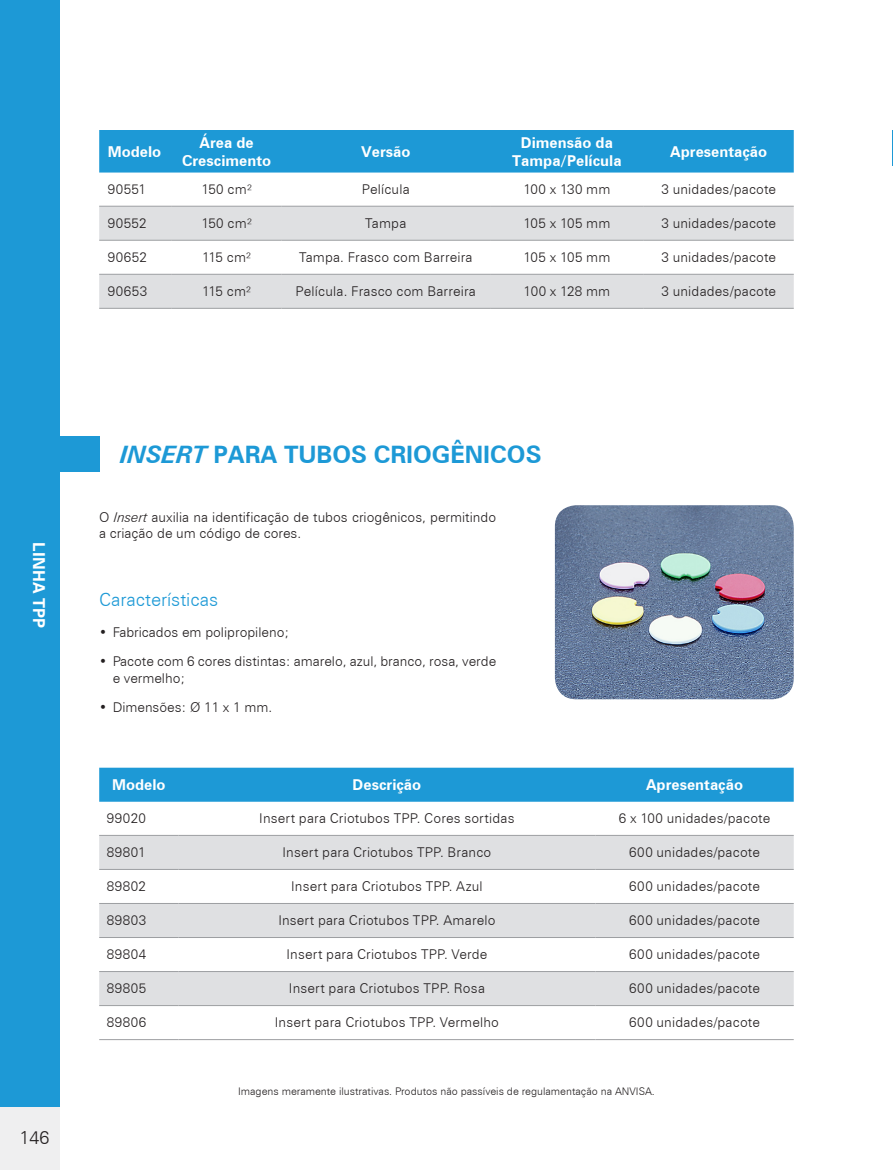
<style>
.page{position:relative;width:893px;height:1170px;background:#fff}
.page>*{position:absolute;margin:0;border:0;box-sizing:border-box;transform-origin:0 0}
.Título{font:700 24px "Zurich BT";color:#1d99d6}
.Subtitulo_invisivel{font:300 18px "Zurich BT";color:#1d99d6}
.t1{font:300 18px "Zurich BT";color:#231f20}
.t2{font:700 16.5px "Zurich BT";letter-spacing:.01em;color:#fff}
.tabela_titulo{font:700 15px/18px "Zurich BT";color:#fff;text-align:center}
.texto_tabela{font:300 13.5px "Zurich BT";letter-spacing:.015em;color:#231f20}
.Texto_corrido{font:300 13.5px/16.2px "Zurich BT";color:#231f20}
.t3{font:300 10.5px "Zurich BT";color:#231f20}
.s1{font-style:italic}
</style>
<div class="page">
<div style="left:0;top:1091px;width:60px;height:78px;background:#efeff0"></div>
<div style="left:0;top:0;width:60px;height:1107px;background:#1d99d6"></div>
<div style="left:99px;top:130px;width:695px;height:42px;background:#1d99d6"></div>
<svg style="left:99px;top:207px;width:695px;height:101px;fill:#dfe0e2"></svg>
<hr style="left:99px;top:206px;width:73px;height:1px;background:#9d9fa2">
<hr style="left:281px;top:206px;width:209px;height:1px;background:#9d9fa2">
<hr style="left:490px;top:206px;width:154px;height:1px;background:#9d9fa2">
<hr style="left:644px;top:206px;width:150px;height:1px;background:#9d9fa2">
<hr style="left:99px;top:240px;width:73px;height:1px;background:#9d9fa2">
<hr style="left:281px;top:240px;width:209px;height:1px;background:#9d9fa2">
<hr style="left:490px;top:240px;width:154px;height:1px;background:#9d9fa2">
<hr style="left:644px;top:240px;width:150px;height:1px;background:#9d9fa2">
<hr style="left:99px;top:274px;width:73px;height:1px;background:#9d9fa2">
<hr style="left:281px;top:274px;width:209px;height:1px;background:#9d9fa2">
<hr style="left:490px;top:274px;width:154px;height:1px;background:#9d9fa2">
<hr style="left:644px;top:274px;width:150px;height:1px;background:#9d9fa2">
<hr style="left:99px;top:308px;width:73px;height:1px;background:#9d9fa2">
<hr style="left:281px;top:308px;width:209px;height:1px;background:#9d9fa2">
<hr style="left:490px;top:308px;width:154px;height:1px;background:#9d9fa2">
<hr style="left:644px;top:308px;width:150px;height:1px;background:#9d9fa2">
<hr style="left:172px;top:206px;width:109px;height:1px;background:#9d9fa2">
<hr style="left:172px;top:240px;width:109px;height:1px;background:#9d9fa2">
<hr style="left:172px;top:274px;width:109px;height:1px;background:#9d9fa2">
<hr style="left:172px;top:308px;width:109px;height:1px;background:#9d9fa2">
<div style="left:99px;top:767px;width:695px;height:34px;background:#1d99d6"></div>
<svg style="left:99px;top:836px;width:695px;height:169px;fill:#dfe0e2"></svg>
<hr style="left:99px;top:835px;width:80px;height:1px;background:#9d9fa2">
<hr style="left:179px;top:835px;width:416px;height:1px;background:#9d9fa2">
<hr style="left:99px;top:869px;width:80px;height:1px;background:#9d9fa2">
<hr style="left:179px;top:869px;width:416px;height:1px;background:#9d9fa2">
<hr style="left:99px;top:903px;width:80px;height:1px;background:#9d9fa2">
<hr style="left:179px;top:903px;width:416px;height:1px;background:#9d9fa2">
<hr style="left:99px;top:937px;width:80px;height:1px;background:#9d9fa2">
<hr style="left:179px;top:937px;width:416px;height:1px;background:#9d9fa2">
<hr style="left:99px;top:971px;width:80px;height:1px;background:#9d9fa2">
<hr style="left:179px;top:971px;width:416px;height:1px;background:#9d9fa2">
<hr style="left:99px;top:1005px;width:80px;height:1px;background:#9d9fa2">
<hr style="left:179px;top:1005px;width:416px;height:1px;background:#9d9fa2">
<hr style="left:99px;top:1039px;width:80px;height:1px;background:#9d9fa2">
<hr style="left:179px;top:1039px;width:416px;height:1px;background:#9d9fa2">
<hr style="left:595px;top:1039px;width:199px;height:1px;background:#9d9fa2">
<hr style="left:595px;top:835px;width:199px;height:1px;background:#9d9fa2">
<hr style="left:595px;top:869px;width:199px;height:1px;background:#9d9fa2">
<hr style="left:595px;top:903px;width:199px;height:1px;background:#9d9fa2">
<hr style="left:595px;top:937px;width:199px;height:1px;background:#9d9fa2">
<hr style="left:595px;top:971px;width:199px;height:1px;background:#9d9fa2">
<hr style="left:595px;top:1005px;width:199px;height:1px;background:#9d9fa2">
<img style="left:555px;top:505px;width:239px;height:194px">
<div style="left:0;top:436px;width:99px;height:36px;background:#1d99d6"></div>
<p class="tabela_titulo" style="left:108px;top:142px;width:55px">Modelo</p>
<p class="tabela_titulo" style="left:182px;top:133px;width:91px">Área de<br>Crescimento</p>
<p class="tabela_titulo" style="left:361px;top:142px;width:51px">Versão</p>
<p class="tabela_titulo" style="left:512px;top:133px;width:111px">Dimensão da<br>Tampa/Película</p>
<p class="tabela_titulo" style="left:670px;top:142px;width:98px">Apresentação</p>
<p class="texto_tabela" style="left:108px;top:181px;width:40px">90551</p>
<p class="texto_tabela" style="left:201px;top:181px;width:52px">150 cm²</p>
<p class="texto_tabela" style="left:362px;top:181px;width:49px">Película</p>
<p class="texto_tabela" style="left:523px;top:181px;width:89px">100 x 130 mm</p>
<p class="texto_tabela" style="left:661px;top:181px;width:116px">3 unidades/pacote</p>
<p class="texto_tabela" style="left:108px;top:215px;width:40px">90552</p>
<p class="texto_tabela" style="left:201px;top:215px;width:52px">150 cm²</p>
<p class="texto_tabela" style="left:365px;top:215px;width:43px">Tampa</p>
<p class="texto_tabela" style="left:523px;top:215px;width:88px">105 x 105 mm</p>
<p class="texto_tabela" style="left:661px;top:215px;width:116px">3 unidades/pacote</p>
<p class="texto_tabela" style="left:108px;top:249px;width:41px">90652</p>
<p class="texto_tabela" style="left:202px;top:249px;width:51px">115 cm²</p>
<p class="texto_tabela" style="left:299px;top:249px;width:175px">Tampa. Frasco com Barreira</p>
<p class="texto_tabela" style="left:523px;top:249px;width:88px">105 x 105 mm</p>
<p class="texto_tabela" style="left:661px;top:249px;width:116px">3 unidades/pacote</p>
<p class="texto_tabela" style="left:108px;top:283px;width:41px">90653</p>
<p class="texto_tabela" style="left:202px;top:283px;width:51px">115 cm²</p>
<p class="texto_tabela" style="left:296px;top:283px;width:182px">Película. Frasco com Barreira</p>
<p class="texto_tabela" style="left:524px;top:283px;width:88px">100 x 128 mm</p>
<p class="texto_tabela" style="left:661px;top:283px;width:116px">3 unidades/pacote</p>
<p class="t2" style="left:49px;top:542px;width:87px;rotate:90deg">LINHA TPP</p>
<h2 class="t1" style="left:20px;top:1126px;width:31px">146</h2>
<p class="Título" style="left:120px;top:440px;width:422px"><span class="s1">INSERT</span> PARA TUBOS CRIOGÊNICOS</p>
<p class="Texto_corrido" style="left:99px;top:509px;width:398px">O <span class="s1">Insert</span> auxilia na identificação de tubos criogênicos, permitindo a criação de um código de cores.</p>
<p class="Subtitulo_invisivel" style="left:99px;top:589px;width:121px">Características</p>
<p class="Texto_corrido" style="left:99px;top:624px;width:192px">• Fabricados em polipropileno;</p>
<p class="Texto_corrido" style="left:113px;top:653px;width:385px;text-indent:-14px">• Pacote com 6 cores distintas: amarelo, azul, branco, rosa, verde e vermelho;</p>
<p class="Texto_corrido" style="left:99px;top:698px;width:175px">• Dimensões: Ø 11 x 1 mm.</p>
<p class="tabela_titulo" style="left:112px;top:775px;width:55px">Modelo</p>
<p class="tabela_titulo" style="left:353px;top:775px;width:70px">Descrição</p>
<p class="tabela_titulo" style="left:646px;top:775px;width:98px">Apresentação</p>
<p class="texto_tabela" style="left:107px;top:810px;width:40px">99020</p>
<p class="texto_tabela" style="left:259px;top:810px;width:257px">Insert para Criotubos TPP. Cores sortidas</p>
<p class="texto_tabela" style="left:619px;top:810px;width:153px">6 x 100 unidades/pacote</p>
<p class="texto_tabela" style="left:107px;top:844px;width:40px">89801</p>
<p class="texto_tabela" style="left:283px;top:844px;width:210px">Insert para Criotubos TPP. Branco</p>
<p class="texto_tabela" style="left:629px;top:844px;width:132px">600 unidades/pacote</p>
<p class="texto_tabela" style="left:107px;top:878px;width:41px">89802</p>
<p class="texto_tabela" style="left:291px;top:878px;width:193px">Insert para Criotubos TPP. Azul</p>
<p class="texto_tabela" style="left:629px;top:878px;width:132px">600 unidades/pacote</p>
<p class="texto_tabela" style="left:107px;top:912px;width:41px">89803</p>
<p class="texto_tabela" style="left:278px;top:912px;width:219px">Insert para Criotubos TPP. Amarelo</p>
<p class="texto_tabela" style="left:629px;top:912px;width:132px">600 unidades/pacote</p>
<p class="texto_tabela" style="left:107px;top:946px;width:41px">89804</p>
<p class="texto_tabela" style="left:287px;top:946px;width:202px">Insert para Criotubos TPP. Verde</p>
<p class="texto_tabela" style="left:629px;top:946px;width:132px">600 unidades/pacote</p>
<p class="texto_tabela" style="left:107px;top:980px;width:41px">89805</p>
<p class="texto_tabela" style="left:289px;top:980px;width:197px">Insert para Criotubos TPP. Rosa</p>
<p class="texto_tabela" style="left:629px;top:980px;width:132px">600 unidades/pacote</p>
<p class="texto_tabela" style="left:107px;top:1014px;width:41px">89806</p>
<p class="texto_tabela" style="left:275px;top:1014px;width:226px">Insert para Criotubos TPP. Vermelho</p>
<p class="texto_tabela" style="left:629px;top:1014px;width:132px">600 unidades/pacote</p>
<p class="t3" style="left:238px;top:1084px;width:418px">Imagens meramente ilustrativas. Produtos não passíveis de regulamentação na ANVISA.</p>
</div>
